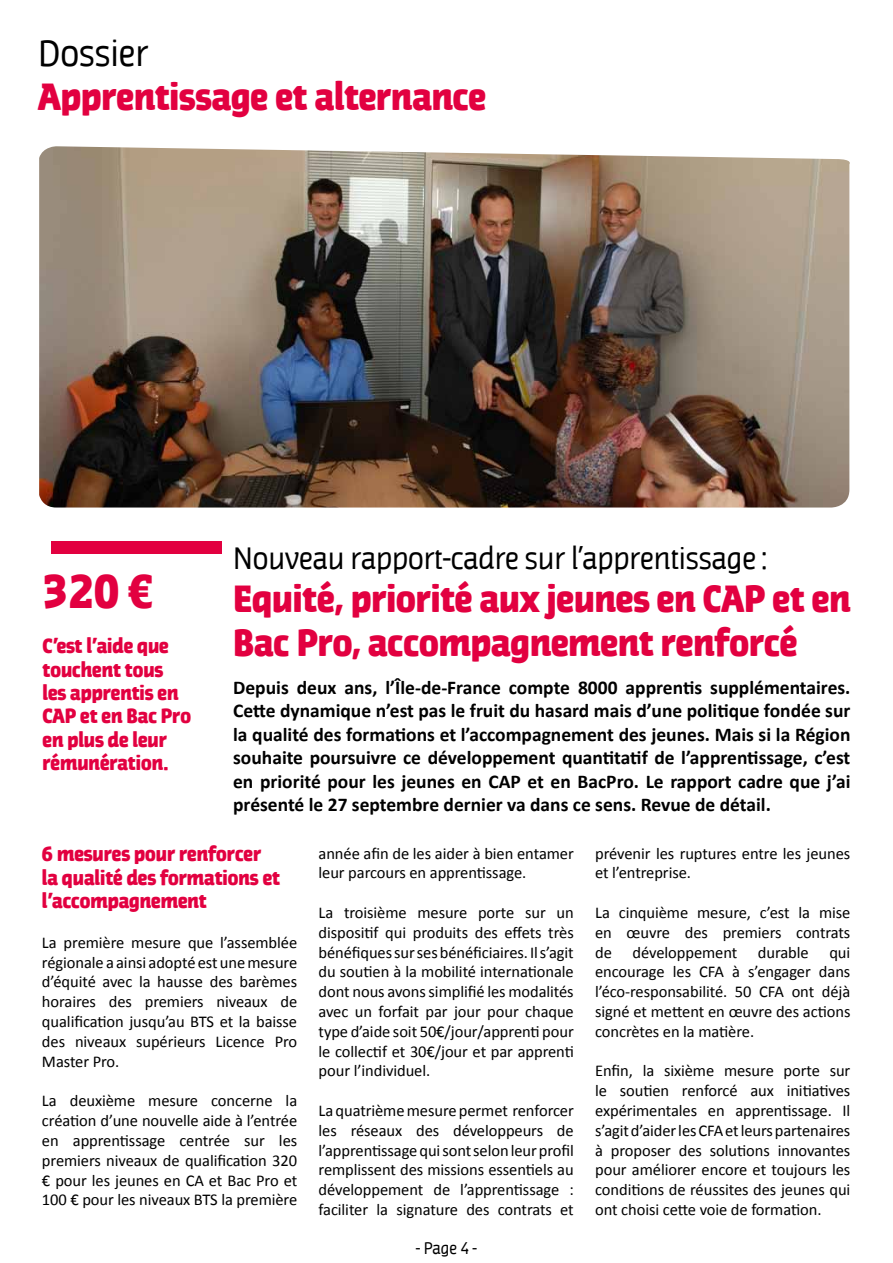
<style>
.page{position:relative;width:893px;height:1263px;background:#fff}
.page>*{position:absolute;margin:0;border:0;box-sizing:border-box;transform-origin:0 0}
.t1{font:900 45px "Jaures";color:#e20040}
.t2{font:900 36px/43.2px "Jaures";color:#e20040}
.t3{font:36px "Jaures";color:#000}
.t4{font:30px "Jaures";color:#000}
.t5{font:700 19.5px/23.4px "Calibri";color:#000;text-align:justify}
.t6{font:900 19.5px/23.4px "Jaures";color:#e20040}
.t7{font:16.5px/19.8px "Calibri";letter-spacing:-.005em;color:#000;text-align:justify}
.t8{font:16.5px "Jaures";color:#000}
</style>
<div class="page">
<div style="left:51px;top:541px;width:170px;height:13px;background:#e20040"></div>
<img style="left:39px;top:146px;width:811px;height:361px">
<h2 class="t3" style="left:38px;top:34px;width:111px">Dossier</h2>
<h2 class="t2" style="left:38px;top:75px;width:449px">Apprentissage et alternance</h2>
<h1 class="t1" style="left:43px;top:564px;width:111px">320 €</h1>
<p class="t6" style="left:43px;top:634px;width:150px">C’est l’aide que touchent tous les apprentis en<br>CAP et en Bac Pro en plus de leur rémunération.</p>
<h3 class="t4" style="left:233px;top:542px;width:535px">Nouveau rapport-cadre sur l’apprentissage :</h3>
<h2 class="t2" style="left:233px;top:578px;width:619px">Equité, priorité aux jeunes en CAP et en<br>Bac Pro, accompagnement renforcé</h2>
<p class="t5" style="left:233px;top:676px;width:619px">Depuis deux ans, l’Île-de-France compte 8000 apprentis supplémentaires.<br>Cette dynamique n’est pas le fruit du hasard mais d’une politique fondée sur la qualité des formations et l’accompagnement des jeunes. Mais si la Région souhaite poursuivre ce développement quantitatif de l’apprentissage, c’est en priorité pour les jeunes en CAP et en BacPro. Le rapport cadre que j’ai présenté le 27 septembre dernier va dans ce sens. Revue de détail.</p>
<p class="t6" style="left:42px;top:843px;width:239px">6 mesures pour renforcer la qualité des formations et l’accompagnement</p>
<p class="t7" style="left:42px;top:932px;width:257px">La première mesure que l’assemblée régionale a ainsi adopté est une mesure d’équité avec la hausse des barèmes horaires des premiers niveaux de qualification jusqu’au BTS et la baisse des niveaux supérieurs Licence Pro Master Pro.</p>
<p class="t7" style="left:42px;top:1091px;width:257px">La deuxième mesure concerne la création d’une nouvelle aide à l’entrée en apprentissage centrée sur les premiers niveaux de qualification 320 € pour les jeunes en CA et Bac Pro et 100 € pour les niveaux BTS la première</p>
<p class="t7" style="left:319px;top:843px;width:257px">année afin de les aider à bien entamer leur parcours en apprentissage.</p>
<p class="t7" style="left:319px;top:903px;width:257px">La troisième mesure porte sur un dispositif qui produits des effets très bénéfiques sur ses bénéficiaires. Il s’agit du soutien à la mobilité internationale dont nous avons simplifié les modalités avec un forfait par jour pour chaque type d’aide soit 50€/jour/apprenti pour le collectif et 30€/jour et par apprenti pour l’individuel.</p>
<p class="t7" style="left:319px;top:1101px;width:257px">La quatrième mesure permet renforcer les réseaux des développeurs de l’apprentissage qui sont selon leur profil remplissent des missions essentiels au développement de l’apprentissage : faciliter la signature des contrats et</p>
<p class="t8" style="left:416px;top:1239px;width:63px">- Page 4 -</p>
<p class="t7" style="left:595px;top:843px;width:257px">prévenir les ruptures entre les jeunes et l’entreprise.</p>
<p class="t7" style="left:595px;top:903px;width:257px">La cinquième mesure, c’est la mise en œuvre des premiers contrats de</p>
<p class="t7" style="left:633px;top:942px;width:106px">développement</p>
<p class="t7" style="left:758px;top:942px;width:52px">durable</p>
<p class="t7" style="left:595px;top:942px;width:257px;text-indent:234px">qui encourage les CFA à s’engager dans l’éco-responsabilité. 50 CFA ont déjà signé et mettent en œuvre des actions concrètes en la matière.</p>
<p class="t7" style="left:595px;top:1061px;width:257px">Enfin, la sixième mesure porte sur le soutien renforcé aux initiatives expérimentales en apprentissage. Il s’agit d’aider les CFA et leurs partenaires à proposer des solutions innovantes pour améliorer encore et toujours les conditions de réussites des jeunes qui ont choisi cette voie de formation.</p>
</div>
